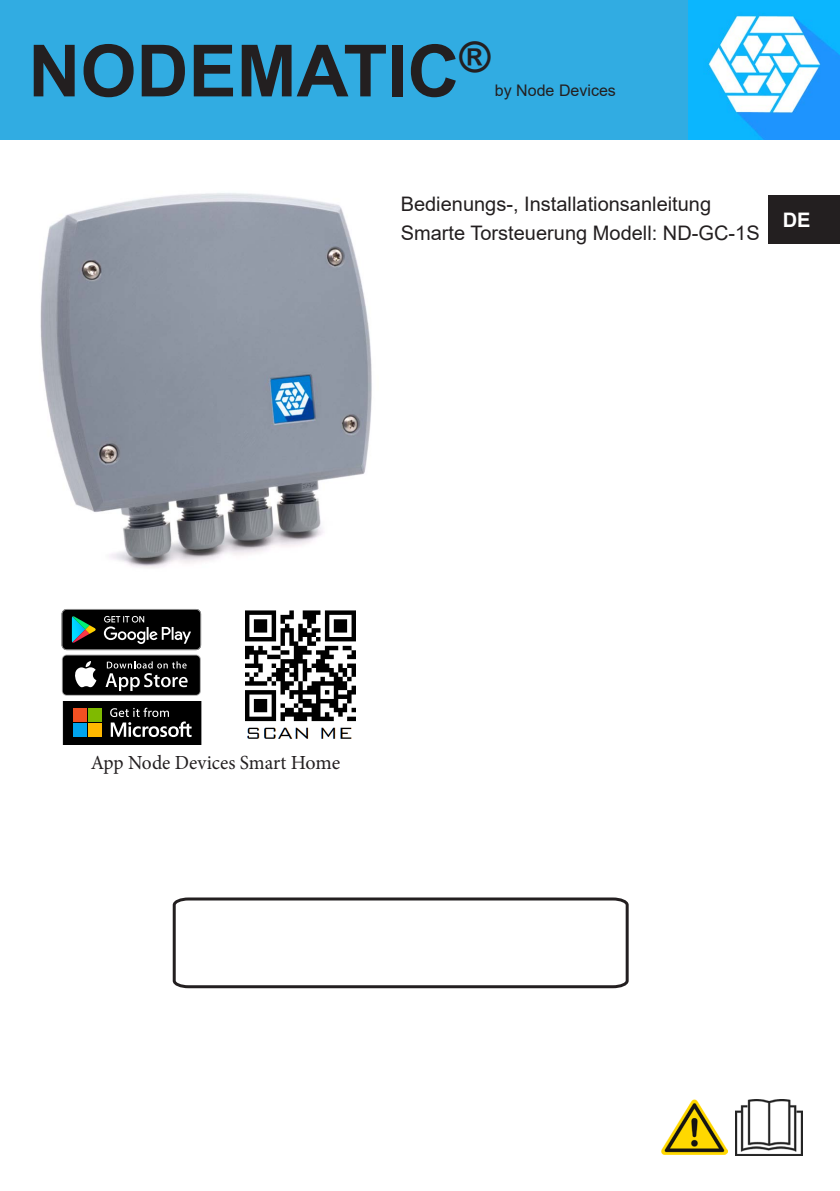
<style>
.page{position:relative;width:840px;height:1191px;background:#fff}
.page>*{position:absolute;margin:0;border:0;box-sizing:border-box;transform-origin:0 0}
.Fließtext{font:700 72px "Arial";color:#231f20}
.Fließtext-2{font:20px "Arial";color:#231f20}
.t1{font:20px "Minion Pro";color:#231f20}
.Fließtext-3{font:700 20px "Arial";color:#fff}
.Fließtext-4{font:16px "Arial";color:#231f20}
</style>
<div class="page">
<div style="left:0;top:0;width:839px;height:140px;background:#31ace2"></div>
<img style="left:735px;top:1099px;width:66px;height:56px">
<img style="left:40px;top:193px;width:332px;height:375px">
<svg style="left:62px;top:654px;width:139px;height:41px"></svg>
<div style="left:63px;top:655px;width:137px;height:40px;background:#000;border-radius:4px"></div>
<svg style="left:75px;top:661px;width:21px;height:26px"></svg>
<svg style="left:105px;top:661px;width:82px;height:30px"></svg>
<svg style="left:62px;top:609px;width:139px;height:41px;background:#242a29"></svg>
<svg style="left:62px;top:701px;width:140px;height:43px;background:#323126"></svg>
<img style="left:245px;top:610px;width:110px;height:129px">
<svg style="left:172px;top:897px;width:457px;height:92px"></svg>
<img style="left:661px;top:1100px;width:66px;height:54px">
<div style="left:768px;top:196px;width:71px;height:48px;background:#231f20"></div>
<img style="left:688px;top:0;width:151px;height:140px">
<p class="Fließtext" style="left:28px;top:20px;width:463px">NODEMATIC<sup>®</sup></p>
<p class="Fließtext-4" style="left:494px;top:80px;width:122px">by Node Devices</p>
<p class="Fließtext-2" style="left:400px;top:190px;width:312px">Bedienungs-, Installationsanleitung</p>
<p class="Fließtext-2" style="left:400px;top:219px;width:360px">Smarte Torsteuerung Modell: ND-GC-1S</p>
<p class="Fließtext-3" style="left:782px;top:206px;width:29px">DE</p>
<p class="t1" style="left:91px;top:749px;width:251px">App Node Devices Smart Home</p>
</div>
